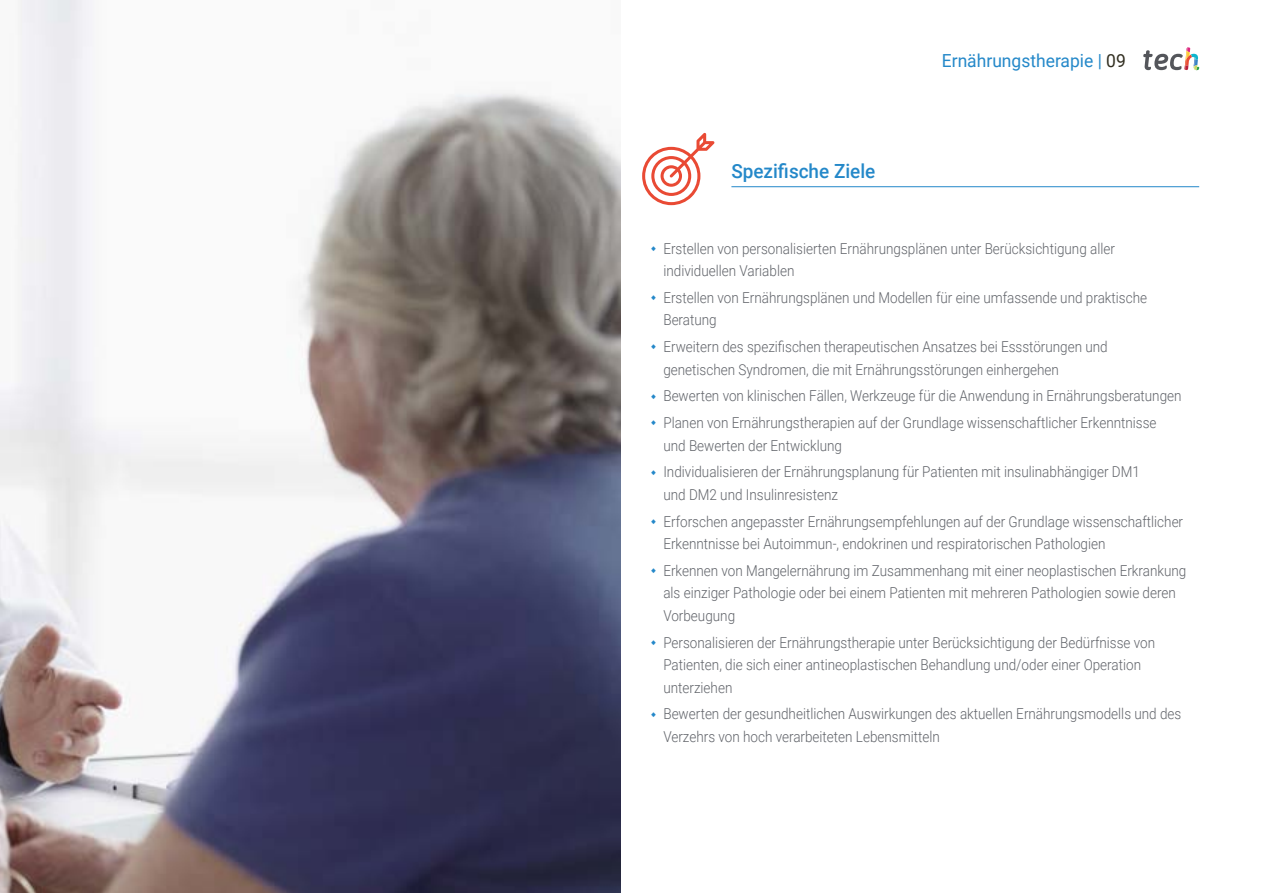
<style>
.page{position:relative;width:1263px;height:893px;background:#fff}
.page>*{position:absolute;margin:0;border:0;box-sizing:border-box;transform-origin:0 0}
.t1{font:500 19.5px "Roboto";color:#2488c9}
.t2{font:18px "Roboto";color:#2488c9}
.t3{font:300 15px/22.5px "Roboto";color:#61646a;scale:.9 1}
.s1{color:#312e20}
</style>
<div class="page">
<img style="left:0;top:0;width:621px;height:893px">
<hr style="left:731px;top:186px;width:468px;height:1px;background:#2488c9">
<svg style="left:642px;top:133px;width:72px;height:72px"></svg>
<svg style="left:1143px;top:47px;width:56px;height:24px"></svg>
<h1 class="t1" style="left:731px;top:158px;width:145px">Spezifische Ziele</h1>
<p class="t2" style="left:942px;top:48px;width:186px">Ernährungstherapie | <span class="s1">09</span></p>
<p class="t3" style="left:663px;top:236px;width:503px">Erstellen von personalisierten Ernährungsplänen unter Berücksichtigung aller individuellen Variablen</p>
<p class="t3" style="left:663px;top:286px;width:539px">Erstellen von Ernährungsplänen und Modellen für eine umfassende und praktische<br>Beratung</p>
<p class="t3" style="left:663px;top:335px;width:495px">Erweitern des spezifischen therapeutischen Ansatzes bei Essstörungen und genetischen Syndromen, die mit Ernährungsstörungen einhergehen</p>
<p class="t3" style="left:663px;top:382px;width:577px;line-height:26.7px">Bewerten von klinischen Fällen, Werkzeuge für die Anwendung in Ernährungsberatungen<br>Planen von Ernährungstherapien auf der Grundlage wissenschaftlicher Erkenntnisse</p>
<p class="t3" style="left:663px;top:431px;width:531px;line-height:26.7px">und Bewerten der Entwicklung<br>Individualisieren der Ernährungsplanung für Patienten mit insulinabhängiger DM1</p>
<p class="t3" style="left:663px;top:481px;width:579px;line-height:26.7px">und DM2 und Insulinresistenz<br>Erforschen angepasster Ernährungsempfehlungen auf der Grundlage wissenschaftlicher</p>
<p class="t3" style="left:663px;top:530px;width:583px;line-height:26.7px">Erkenntnisse bei Autoimmun-, endokrinen und respiratorischen Pathologien<br>Erkennen von Mangelernährung im Zusammenhang mit einer neoplastischen Erkrankung</p>
<p class="t3" style="left:663px;top:581px;width:571px">als einziger Pathologie oder bei einem Patienten mit mehreren Pathologien sowie deren<br>Vorbeugung</p>
<p class="t3" style="left:663px;top:630px;width:548px">Personalisieren der Ernährungstherapie unter Berücksichtigung der Bedürfnisse von<br>Patienten, die sich einer antineoplastischen Behandlung und/oder einer Operation unterziehen</p>
<p class="t3" style="left:663px;top:702px;width:577px">Bewerten der gesundheitlichen Auswirkungen des aktuellen Ernährungsmodells und des<br>Verzehrs von hoch verarbeiteten Lebensmitteln</p>
</div>
